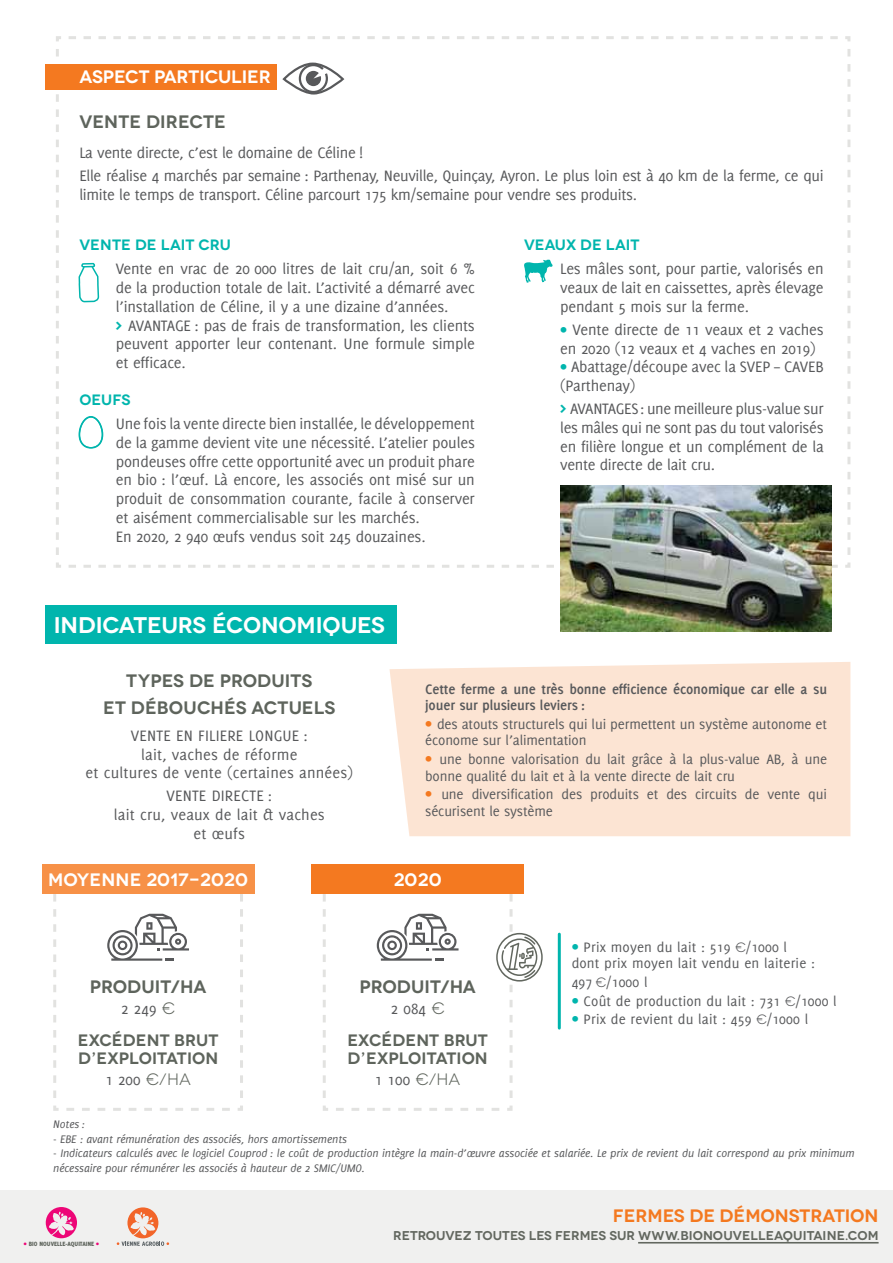
<style>
.page{position:relative;width:893px;height:1263px;background:#fff}
.page>*{position:absolute;margin:0;border:0;box-sizing:border-box;transform-origin:0 0}
.t1{font:600 22.65px "Novecentowide";letter-spacing:-.01em;color:#fff}
.t2{font:600 18px/27px "Novecentowide";color:#5e645c;text-align:center}
.t3{font:600 18px "Novecentowide";color:#fff}
.t4{font:600 18px "Novecentowide";letter-spacing:-.005em;color:#f47920}
.t5{font:16.5px/18.8px "Delicious";letter-spacing:-.01em;color:#58595b}
.t6{font:16.5px/18.8px "Delicious";letter-spacing:.01em;color:#58595b;text-align:center}
.t7{font:600 16.5px/18px "Novecentowide";letter-spacing:.005em;color:#5e645c}
.t8{font:15px/16.5px "Delicious";letter-spacing:-.01em;color:#58595b}
.t9{font:15px/16.5px "Delicious";letter-spacing:.01em;color:#58595b}
.t10{font:700 15px/16.5px "Delicious";letter-spacing:-.01em;color:#58595b}
.t11{font:600 15px "Novecentowide";color:#00b5ad}
.t12{font:600 12.75px "Novecentowide";color:#62675f}
.t13{font:italic 12px/14.4px "Delicious";letter-spacing:-.01em;color:#58595b}
.t14{font:800 6.75px "Delicious";color:#5e645c}
.s1{font-weight:700;font-size:21px;color:#00b5ad}
.s2{color:#00b5ad}
.s3{font-size:16.5px;color:#f47920}
.s4{font-family:"Novecentowide";color:#5e645c}
.s5{font-size:16.5px;color:#00b5ad}
.s6{font-family:"Novecentowide";font-size:13.5px}
.s7{color:#ed0677}
</style>
<div class="page">
<div style="left:0;top:1190px;width:893px;height:73px;background:#f0f0ef"></div>
<hr style="left:638px;top:1242px;width:241px;height:1px;background:#62675f">
<svg style="left:46px;top:1207px;width:31px;height:31px"></svg>
<svg style="left:56px;top:36px;width:795px;height:533px"></svg>
<div style="left:45px;top:64px;width:232px;height:26px;background:#f47920"></div>
<div style="left:283px;top:63px;width:61px;height:32px;border:2px solid #58595b;border-radius:50%"></div>
<svg style="left:298px;top:63px;width:31px;height:31px"></svg>
<svg style="left:78px;top:262px;width:22px;height:105px"></svg>
<svg style="left:523px;top:259px;width:30px;height:24px"></svg>
<svg style="left:78px;top:415px;width:26px;height:34px"></svg>
<div style="left:311px;top:864px;width:213px;height:30px;background:#f47920"></div>
<div style="left:45px;top:605px;width:351px;height:38px;background:#00b5ad"></div>
<div style="left:42px;top:864px;width:213px;height:30px;background:#f79147"></div>
<svg style="left:53px;top:894px;width:190px;height:217px"></svg>
<svg style="left:323px;top:894px;width:220px;height:217px"></svg>
<hr style="left:558px;top:934px;width:3px;height:94px;background:#00b5ad">
<div style="left:389px;top:662px;width:461px;height:174px;background:#fce4d3"></div>
<img style="left:561px;top:485px;width:270px;height:146px">
<svg style="left:117px;top:1207px;width:52px;height:39px"></svg>
<p class="t3" style="left:79px;top:65px;width:193px">ASPECT PARTICULIER</p>
<p class="t2" style="left:79px;top:109px;width:148px">VENTE DIRECTE</p>
<p class="t5" style="left:79px;top:141px;width:746px;line-height:23px">La vente directe, c’est le domaine de Céline !<br>Elle réalise 4 marchés par semaine : Parthenay, Neuville, Quinçay, Ayron. Le plus loin est à 40 km de la ferme, ce qui</p>
<p class="t5" style="left:79px;top:185px;width:559px">limite le temps de transport. Céline parcourt 175 km/semaine pour vendre ses produits.</p>
<p class="t11" style="left:80px;top:235px;width:153px">VENTE DE LAIT CRU</p>
<p class="t5" style="left:116px;top:259px;width:361px">Vente en vrac de 20 000 litres de lait cru/an, soit 6 % de la production totale de lait. L’activité a démarré avec l’installation de Céline, il y a une dizaine d’années.<br><span class="s1">&gt;</span> Avantage</p>
<p class="t5" style="left:116px;top:316px;width:361px;text-align:justify;text-indent:79px">: pas de frais de transformation, les clients peuvent apporter leur contenant. Une formule simple et efficace.</p>
<p class="t11" style="left:80px;top:390px;width:52px">OEUFS</p>
<p class="t5" style="left:116px;top:414px;width:361px">Une fois la vente directe bien installée, le développement de la gamme devient vite une nécessité. L’atelier poules pondeuses offre cette opportunité avec un produit phare en bio : l’œuf. Là encore, les associés ont misé sur un produit de consommation courante, facile à conserver et aisément commercialisable sur les marchés.<br>En 2020, 2 940 œufs vendus soit 245 douzaines.</p>
<p class="t11" style="left:524px;top:235px;width:117px">VEAUX DE LAIT</p>
<p class="t5" style="left:560px;top:259px;width:265px;text-align:justify">Les mâles sont, pour partie, valorisés en veaux de lait en caissettes, après élevage pendant 5 mois sur la ferme.</p>
<p class="t5" style="left:560px;top:320px;width:265px"><span class="s2">•</span> Vente directe de 11 veaux et 2 vaches en 2020 (12 veaux et 4 vaches en 2019)</p>
<p class="t5" style="left:560px;top:357px;width:265px"><span class="s2">•</span> Abattage/découpe avec la SVEP – CAVEB (Parthenay)</p>
<p class="t5" style="left:560px;top:399px;width:26px"><span class="s1">&gt;</span> Avantages</p>
<p class="t5" style="left:560px;top:399px;width:265px;text-align:justify;text-indent:80px">: une meilleure plus-value sur les mâles qui ne sont pas du tout valorisés en filière longue et un complément de la vente directe de lait cru.</p>
<h1 class="t1" style="left:54px;top:611px;width:333px">INDICATEURS ÉCONOMIQUES</h1>
<p class="t2" style="left:103px;top:667px;width:234px">TYPES DE PRODUITS<br>ET DÉBOUCHÉS ACTUELS</p>
<p class="t6" style="left:86px;top:726px;width:269px">VENTE EN FILIERE LONGUE :<br>lait, vaches de réforme<br>et cultures de vente (certaines années)</p>
<p class="t5" style="left:167px;top:786px;width:9px">vente</p>
<p class="t5" style="left:212px;top:786px;width:9px">directe</p>
<p class="t5" style="left:268px;top:786px;width:6px">:</p>
<p class="t6" style="left:114px;top:805px;width:213px">lait cru, veaux de lait &amp; vaches</p>
<p class="t5" style="left:194px;top:824px;width:53px">et œufs</p>
<p class="t10" style="left:425px;top:680px;width:403px">Cette ferme a une très bonne efficience économique car elle a su jouer sur plusieurs leviers :</p>
<p class="t8" style="left:425px;top:715px;width:403px"><span class="s3">•</span> des atouts structurels qui lui permettent un système autonome et économe sur l’alimentation</p>
<p class="t8" style="left:425px;top:751px;width:403px"><span class="s3">•</span> une bonne valorisation du lait grâce à la plus-value AB, à une bonne qualité du lait et à la vente directe de lait cru</p>
<p class="t8" style="left:425px;top:786px;width:403px"><span class="s3">•</span> une diversification des produits et des circuits de vente qui sécurisent le système</p>
<p class="t3" style="left:48px;top:869px;width:201px">MOYENNE 2017-2020</p>
<p class="t3" style="left:394px;top:869px;width:49px">2020</p>
<p class="t2" style="left:90px;top:974px;width:118px">PRODUIT/HA</p>
<p class="t5" style="left:121px;top:999px;width:55px">2 249 <span class="s4">€</span></p>
<p class="t7" style="left:78px;top:1031px;width:142px">EXCÉDENT BRUT<br>D’EXPLOITATION</p>
<p class="t5" style="left:105px;top:1070px;width:87px">1 200 <span class="s4">€/ha</span></p>
<p class="t2" style="left:359px;top:974px;width:118px">PRODUIT/HA</p>
<p class="t5" style="left:391px;top:999px;width:55px">2 084 <span class="s4">€</span></p>
<p class="t7" style="left:347px;top:1031px;width:142px">EXCÉDENT BRUT<br>D’EXPLOITATION</p>
<p class="t5" style="left:375px;top:1070px;width:87px">1 100 <span class="s4">€/ha</span></p>
<p class="t9" style="left:572px;top:938px;width:245px"><span class="s5">•</span> Prix moyen du lait : 519 <span class="s6">€</span>/1000 l dont prix moyen lait vendu en laiterie :</p>
<p class="t8" style="left:572px;top:973px;width:77px">497 <span class="s6">€</span>/1000 l</p>
<p class="t9" style="left:572px;top:992px;width:267px"><span class="s5">•</span> Coût de production du lait : 731 <span class="s6">€</span>/1000 l</p>
<p class="t9" style="left:572px;top:1011px;width:238px"><span class="s5">•</span> Prix de revient du lait : 459 <span class="s6">€</span>/1000 l</p>
<p class="t13" style="left:53px;top:1117px;width:33px">Notes :</p>
<p class="t13" style="left:53px;top:1132px;width:295px">- EBE : avant rémunération des associés, hors amortissements</p>
<p class="t13" style="left:53px;top:1146px;width:803px">- Indicateurs calculés avec le logiciel Couprod : le coût de production intègre la main-d’œuvre associée et salariée. Le prix de revient du lait correspond au prix minimum nécessaire pour rémunérer les associés à hauteur de 2 SMIC/UMO.</p>
<p class="t14" style="left:24px;top:1240px;width:77px"><span class="s7">•</span> BIO NOUVELLE-AQUITAINE <span class="s7">•</span></p>
<p class="t4" style="left:613px;top:1205px;width:267px">FERMES DE DÉMONSTRATION</p>
<p class="t12" style="left:393px;top:1228px;width:487px">RETROUVEZ TOUTES LES FERMES SUR WWW.BIONOUVELLEAQUITAINE.COM</p>
</div>
